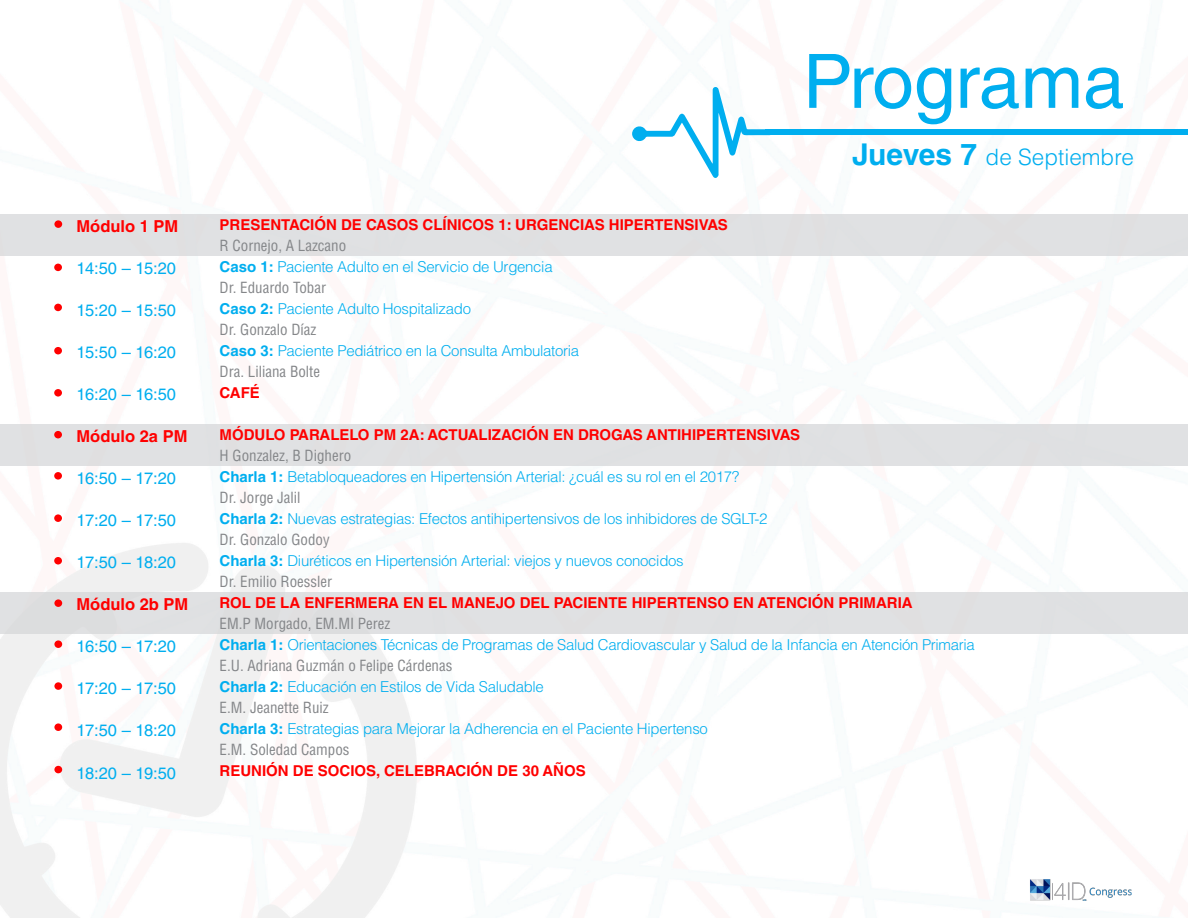
<style>
.page{position:relative;width:1188px;height:918px;background:#fff}
.page>*{position:absolute;margin:0;border:0;box-sizing:border-box;transform-origin:0 0}
.t1{font:75px "Helvetica LT Std";letter-spacing:-.01em;color:#00aeef}
.t2{font:300 22.5px "Helvetica LT Std";color:#00aeef}
.t3{font:16.5px "Helvetica LT Std";letter-spacing:-.02em;color:#00aeef}
.t4{font:700 16.5px "Helvetica LT Std";color:#f00}
.t5{font:300 15px "Helvetica LT Std";letter-spacing:-.02em;color:#00aeef}
.t6{font:700 15px "Helvetica LT Std";color:#f00}
.t7{font:condensed 15px "Helvetica LT Std";color:#848689}
.s1{font-weight:700;font-size:30px}
.s2{font-weight:700}
</style>
<div class="page">
<img style="left:0;top:255px;width:1188px;height:663px">
<svg style="left:632px;top:87px;width:138px;height:91px"></svg>
<div style="left:766px;top:129px;width:422px;height:6px;background:#00aeef"></div>
<div style="left:0;top:214px;width:1188px;height:41px;background:#e0e1e3"></div>
<div style="left:0;top:424px;width:1188px;height:41px;background:#e0e1e3"></div>
<div style="left:0;top:592px;width:1188px;height:42px;background:#e0e1e3"></div>
<img style="left:1029px;top:878px;width:104px;height:22px">
<div style="left:54px;top:220px;width:8px;height:8px;background:#f00;border-radius:50%"></div>
<div style="left:54px;top:264px;width:8px;height:7px;background:#f00;border-radius:50%"></div>
<div style="left:54px;top:347px;width:8px;height:7px;background:#f00;border-radius:50%"></div>
<div style="left:54px;top:389px;width:8px;height:8px;background:#f00;border-radius:50%"></div>
<div style="left:54px;top:472px;width:8px;height:8px;background:#f00;border-radius:50%"></div>
<div style="left:54px;top:557px;width:8px;height:8px;background:#f00;border-radius:50%"></div>
<div style="left:54px;top:514px;width:8px;height:8px;background:#f00;border-radius:50%"></div>
<div style="left:54px;top:304px;width:8px;height:7px;background:#f00;border-radius:50%"></div>
<div style="left:54px;top:431px;width:8px;height:7px;background:#f00;border-radius:50%"></div>
<div style="left:54px;top:599px;width:8px;height:8px;background:#f00;border-radius:50%"></div>
<div style="left:54px;top:640px;width:8px;height:8px;background:#f00;border-radius:50%"></div>
<div style="left:54px;top:723px;width:8px;height:8px;background:#f00;border-radius:50%"></div>
<div style="left:54px;top:766px;width:8px;height:7px;background:#f00;border-radius:50%"></div>
<div style="left:54px;top:682px;width:8px;height:8px;background:#f00;border-radius:50%"></div>
<p class="t4" style="left:77px;top:217px;width:103px">Módulo 1 PM</p>
<p class="t3" style="left:77px;top:259px;width:101px">14:50 – 15:20</p>
<p class="t3" style="left:77px;top:301px;width:101px">15:20 – 15:50</p>
<p class="t3" style="left:77px;top:343px;width:101px">15:50 – 16:20</p>
<p class="t3" style="left:77px;top:385px;width:101px">16:20 – 16:50</p>
<p class="t4" style="left:77px;top:427px;width:112px">Módulo 2a PM</p>
<p class="t3" style="left:77px;top:469px;width:101px">16:50 – 17:20</p>
<p class="t3" style="left:77px;top:511px;width:101px">17:20 – 17:50</p>
<p class="t3" style="left:77px;top:553px;width:101px">17:50 – 18:20</p>
<p class="t4" style="left:77px;top:595px;width:113px">Módulo 2b PM</p>
<p class="t3" style="left:77px;top:637px;width:101px">16:50 – 17:20</p>
<p class="t3" style="left:77px;top:679px;width:101px">17:20 – 17:50</p>
<p class="t3" style="left:77px;top:721px;width:101px">17:50 – 18:20</p>
<p class="t3" style="left:77px;top:764px;width:101px">18:20 – 19:50</p>
<p class="t1" style="left:803px;top:38px;width:324px">Programa</p>
<p class="t2" style="left:852px;top:143px;width:283px"><span class="s1">Jueves 7</span> de Septiembre</p>
<p class="t6" style="left:220px;top:216px;width:510px">PRESENTACIÓN DE CASOS CLÍNICOS 1: URGENCIAS HIPERTENSIVAS</p>
<p class="t7" style="left:220px;top:236px;width:128px">R Cornejo, A Lazcano</p>
<p class="t5" style="left:220px;top:257px;width:335px"><span class="s2">Caso 1:</span> Paciente Adulto en el Servicio de Urgencia</p>
<p class="t7" style="left:220px;top:278px;width:108px">Dr. Eduardo Tobar</p>
<p class="t5" style="left:220px;top:299px;width:253px"><span class="s2">Caso 2:</span> Paciente Adulto Hospitalizado</p>
<p class="t7" style="left:220px;top:320px;width:98px">Dr. Gonzalo Díaz</p>
<p class="t5" style="left:220px;top:341px;width:361px"><span class="s2">Caso 3:</span> Paciente Pediátrico en la Consulta Ambulatoria</p>
<p class="t7" style="left:220px;top:362px;width:102px">Dra. Liliana Bolte</p>
<p class="t6" style="left:220px;top:384px;width:42px">CAFÉ</p>
<p class="t6" style="left:220px;top:426px;width:582px">MÓDULO PARALELO PM 2A: ACTUALIZACIÓN EN DROGAS ANTIHIPERTENSIVAS</p>
<p class="t7" style="left:220px;top:446px;width:133px">H Gonzalez, B Dighero</p>
<p class="t5" style="left:220px;top:467px;width:521px"><span class="s2">Charla 1:</span> Betabloqueadores en Hipertensión Arterial: ¿cuál es su rol en el 2017?</p>
<p class="t7" style="left:220px;top:488px;width:82px">Dr. Jorge Jalil</p>
<p class="t5" style="left:220px;top:509px;width:549px"><span class="s2">Charla 2:</span> Nuevas estrategias: Efectos antihipertensivos de los inhibidores de SGLT-2</p>
<p class="t7" style="left:220px;top:530px;width:112px">Dr. Gonzalo Godoy</p>
<p class="t5" style="left:220px;top:551px;width:466px"><span class="s2">Charla 3:</span> Diuréticos en Hipertensión Arterial: viejos y nuevos conocidos</p>
<p class="t7" style="left:220px;top:572px;width:114px">Dr. Emilio Roessler</p>
<p class="t6" style="left:220px;top:594px;width:695px">ROL DE LA ENFERMERA EN EL MANEJO DEL PACIENTE HIPERTENSO EN ATENCIÓN PRIMARIA</p>
<p class="t7" style="left:220px;top:614px;width:172px">EM.P Morgado, EM.MI Perez</p>
<p class="t5" style="left:220px;top:635px;width:757px"><span class="s2">Charla 1:</span> Orientaciones Técnicas de Programas de Salud Cardiovascular y Salud de la Infancia en Atención Primaria</p>
<p class="t7" style="left:220px;top:656px;width:234px">E.U. Adriana Guzmán o Felipe Cárdenas</p>
<p class="t5" style="left:220px;top:677px;width:326px"><span class="s2">Charla 2:</span> Educación en Estilos de Vida Saludable</p>
<p class="t7" style="left:220px;top:698px;width:111px">E.M. Jeanette Ruiz</p>
<p class="t5" style="left:220px;top:719px;width:490px"><span class="s2">Charla 3:</span> Estrategias para Mejorar la Adherencia en el Paciente Hipertenso</p>
<p class="t7" style="left:220px;top:740px;width:131px">E.M. Soledad Campos</p>
<p class="t6" style="left:220px;top:762px;width:368px">REUNIÓN DE SOCIOS, CELEBRACIÓN DE 30 AÑOS</p>
</div>
